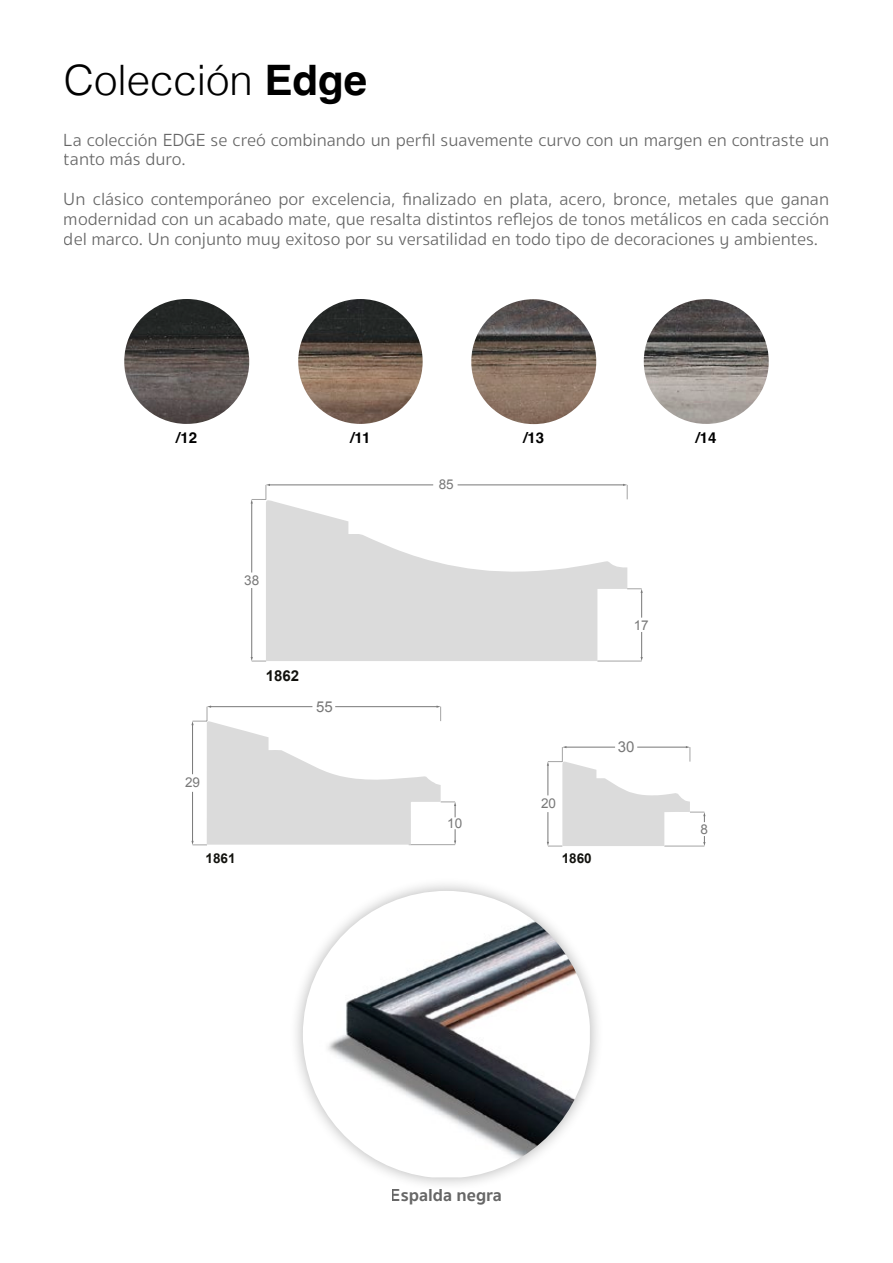
<style>
.page{position:relative;width:893px;height:1263px;background:#fff}
.page>*{position:absolute;margin:0;border:0;box-sizing:border-box;transform-origin:0 0}
.t1{font:300 42px "Helvetica";color:#000}
.t2{font:300 18px/19.8px "Sukhumvit Set";color:#000}
.t3{font:700 18px "Sukhumvit Set";color:#000}
.t4{font:700 15px "Helvetica";color:#000}
.t5{font:700 15px "Arial";color:#12120e}
.t6{font:15px "Arial";color:#787878}
.t7{font:13.5px "Arial";color:#787878}
.t8{font:700 13.5px "Arial";color:#12120e}
.s1{font-weight:700}
</style>
<div class="page">
<img style="left:298px;top:299px;width:125px;height:125px;border-radius:62px">
<img style="left:124px;top:299px;width:125px;height:125px">
<img style="left:644px;top:299px;width:125px;height:125px">
<img style="left:471px;top:299px;width:125px;height:125px">
<hr style="left:251px;top:588px;width:1px;height:70px;background:#787878">
<svg style="left:251px;top:657px;width:15px;height:5px"></svg>
<hr style="left:251px;top:503px;width:1px;height:69px;background:#787878">
<svg style="left:266px;top:500px;width:361px;height:161px;fill:#dbdbdb"></svg>
<hr style="left:597px;top:661px;width:45px;height:1px;background:#a4a4a4">
<svg style="left:627px;top:588px;width:16px;height:30px"></svg>
<svg style="left:641px;top:632px;width:2px;height:29px"></svg>
<hr style="left:269px;top:485px;width:164px;height:1px;background:#787878">
<svg style="left:251px;top:484px;width:19px;height:19px"></svg>
<hr style="left:458px;top:485px;width:166px;height:1px;background:#787878">
<svg style="left:623px;top:484px;width:5px;height:15px"></svg>
<svg style="left:191px;top:705px;width:265px;height:141px"></svg>
<svg style="left:547px;top:746px;width:158px;height:101px"></svg>
<div style="left:289px;top:877px;width:315px;height:314px;background:#000;opacity:.3"></div>
<img style="left:303px;top:891px;width:287px;height:286px">
<h1 class="t1" style="left:64px;top:45px;width:305px">Colección <span class="s1">Edge</span></h1>
<p class="t2" style="left:64px;top:130px;width:767px">La colección EDGE se creó combinando un perfil suavemente curvo con un margen en contraste un tanto más duro.</p>
<p class="t2" style="left:64px;top:190px;width:767px;text-align:justify">Un clásico contemporáneo por excelencia, finalizado en plata, acero, bronce, metales que ganan modernidad con un acabado mate, que resalta distintos reflejos de tonos metálicos en cada sección del marco. Un conjunto muy exitoso por su versatilidad en todo tipo de decoraciones y ambientes.</p>
<p class="t4" style="left:176px;top:428px;width:22px">/12</p>
<p class="t4" style="left:350px;top:428px;width:22px">/11</p>
<p class="t4" style="left:523px;top:428px;width:22px">/13</p>
<p class="t4" style="left:696px;top:428px;width:22px">/14</p>
<p class="t7" style="left:244px;top:571px;width:17px">38</p>
<p class="t7" style="left:185px;top:774px;width:17px">29</p>
<p class="t8" style="left:206px;top:849px;width:32px">1861</p>
<p class="t5" style="left:266px;top:665px;width:35px">1862</p>
<p class="t6" style="left:316px;top:697px;width:18px">55</p>
<p class="t7" style="left:439px;top:476px;width:17px">85</p>
<p class="t7" style="left:447px;top:814px;width:17px">10</p>
<p class="t7" style="left:634px;top:616px;width:17px">17</p>
<p class="t7" style="left:541px;top:795px;width:17px">20</p>
<p class="t8" style="left:562px;top:849px;width:32px">1860</p>
<p class="t6" style="left:618px;top:737px;width:18px">30</p>
<p class="t7" style="left:701px;top:820px;width:9px">8</p>
<p class="t3" style="left:391px;top:1181px;width:113px">Espalda negra</p>
</div>
